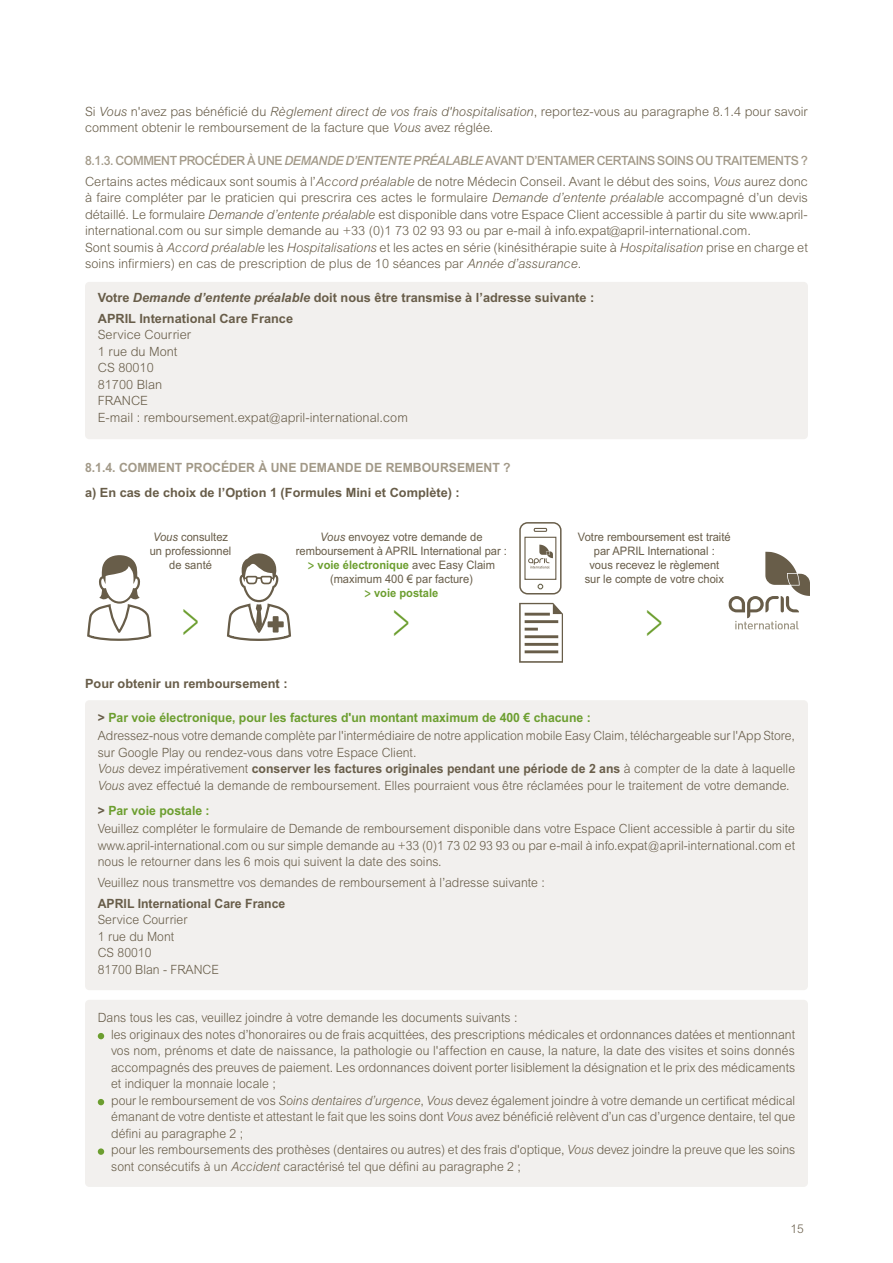
<style>
.page{position:relative;width:893px;height:1263px;background:#fff}
.page>*{position:absolute;margin:0;border:0;box-sizing:border-box;transform-origin:0 0}
.t1{font:300 54px "Arial";color:#6c9e2f;scale:.5 1}
.t2{font:300 12.75px/16.5px "Arial";color:#685d49;scale:.96 1}
.t3{font:300 12.75px/16.5px "Arial";color:#685d49}
.t4{font:700 12.75px/20.7px "Arial";color:#685d49}
.t5{font:700 12.75px "Arial";color:#a29988;scale:.96 1}
.t6{font:700 12.75px "Arial";color:#685d49;scale:.96 1}
.t7{font:300 12px "Arial";color:#685d49}
.t8{font:11.7px/14px "Arial";color:#685d49;text-align:center;scale:.95 1}
.s1{font-style:italic}
.s2{font-weight:500;color:#a29988}
.s3{font-weight:500;font-style:italic;color:#a29988}
.s4{font-size:15px;color:#6c9e2f}
.s5{font-weight:700;color:#6c9e2f}
.s6{font-weight:700}
</style>
<div class="page">
<div style="left:85px;top:1000px;width:723px;height:187px;background:#f2f0ee;border-radius:4px"></div>
<div style="left:85px;top:700px;width:723px;height:290px;background:#f2f0ee;border-radius:4px"></div>
<div style="left:85px;top:282px;width:723px;height:157px;background:#f2f0ee;border-radius:4px"></div>
<svg style="left:98px;top:1033px;width:6px;height:6px"></svg>
<svg style="left:98px;top:1099px;width:6px;height:6px"></svg>
<div style="left:98px;top:1148px;width:6px;height:7px;background:#6c9e2f;border-radius:50%"></div>
<svg style="left:227px;top:553px;width:64px;height:88px"></svg>
<svg style="left:728px;top:551px;width:82px;height:79px"></svg>
<svg style="left:87px;top:555px;width:65px;height:86px"></svg>
<svg style="left:519px;top:603px;width:44px;height:60px"></svg>
<div style="left:519px;top:522px;width:43px;height:72px;border:1px solid #685d49;border-radius:8px"></div>
<div style="left:524px;top:537px;width:32px;height:43px;border:1px solid #685d49"></div>
<svg style="left:538px;top:584px;width:5px;height:5px"></svg>
<div style="left:534px;top:528px;width:13px;height:4px;border:1px solid #685d49"></div>
<svg style="left:528px;top:545px;width:25px;height:23px"></svg>
<p class="t3" style="left:85px;top:103px;width:724px">Si <span class="s1">Vous</span> n'avez pas bénéficié du <span class="s1">Règlement direct de vos frais d'hospitalisation</span>, reportez-vous au paragraphe 8.1.4 pour savoir comment obtenir le remboursement de la facture que <span class="s1">Vous</span> avez réglée.</p>
<p class="t3" style="left:85px;top:150px;width:724px;line-height:20.7px"><span class="s2">8.1.3. COMMENT PROCéDER À uNE</span> <span class="s3">DEMANDE D’ENTENTE PRÉALABLE</span> <span class="s2">AVANT D’ENTAMER CERTAINS SOINS Ou TRAITEMENTS ?<br></span>Certains actes médicaux sont soumis à l’<span class="s1">Accord préalable</span> de notre Médecin Conseil. Avant le début des soins, <span class="s1">Vous</span> aurez donc</p>
<p class="t3" style="left:85px;top:190px;width:724px">à faire compléter par le praticien qui prescrira ces actes le formulaire <span class="s1">Demande d’entente préalable</span> accompagné d’un devis détaillé. Le formulaire <span class="s1">Demande d’entente préalable</span> est disponible dans votre Espace Client accessible à partir du site www.april&shy;international.com ou sur simple demande au +33 (0)1 73 02 93 93 ou par e-mail à info.expat@april-international.com.<br>Sont soumis à <span class="s1">Accord préalable</span> les <span class="s1">Hospitalisations</span> et les actes en série (kinésithérapie suite à <span class="s1">Hospitalisation</span> prise en charge et soins infirmiers) en cas de prescription de plus de 10 séances par <span class="s1">Année d’assurance</span>.</p>
<p class="t4" style="left:98px;top:287px;width:498px">Votre <span class="s1">Demande d’entente préalable</span> doit nous être transmise à l’adresse suivante :<br>APRIL International Care France</p>
<p class="t3" style="left:98px;top:326px;width:312px">Service Courrier<br>1 rue du Mont<br>CS 80010<br>81700 Blan<br>FRANCE<br>E-mail : remboursement.expat@april-international.com</p>
<p class="t5" style="left:85px;top:460px;width:445px">8.1.4. COMMENT PROCÉDER À UNE DEMANDE DE REMBOURSEMENT ?</p>
<p class="t4" style="left:85px;top:482px;width:376px">a) En cas de choix de l’Option 1 (Formules Mini et Complète) :</p>
<p class="t8" style="left:150px;top:530px;width:87px"><span class="s1">Vous</span> consultez un professionnel de santé</p>
<h1 class="t1" style="left:182px;top:591px;width:37px">&gt;</h1>
<p class="t8" style="left:296px;top:530px;width:224px"><span class="s1">Vous</span> envoyez votre demande de remboursement à APRIL International par : <span class="s4">&gt;</span> <span class="s5">voie électronique</span> avec Easy Claim (maximum 400 € par facture)<br><span class="s4">&gt;</span> <span class="s5">voie postale</span></p>
<h1 class="t1" style="left:393px;top:591px;width:37px">&gt;</h1>
<p class="t8" style="left:578px;top:530px;width:162px">Votre remboursement est traité par APRIL International :<br>vous recevez le règlement<br>sur le compte de votre choix</p>
<h1 class="t1" style="left:645px;top:592px;width:37px">&gt;</h1>
<p class="t4" style="left:85px;top:673px;width:204px">Pour obtenir un remboursement :</p>
<p class="t2" style="left:98px;top:708px;width:728px;line-height:18.6px"><span class="s6">&gt;</span> <span class="s5">Par voie électronique, pour les factures d'un montant maximum de 400 € chacune :<br></span>Adressez-nous votre demande complète par l'intermédiaire de notre application mobile Easy Claim, téléchargeable sur l'App Store,</p>
<p class="t2" style="left:98px;top:744px;width:728px">sur Google Play ou rendez-vous dans votre Espace Client.<br><span class="s1">Vous</span> devez impérativement <span class="s6">conserver les factures originales pendant une période de 2 ans</span> à compter de la date à laquelle<br><span class="s1">Vous</span> avez effectué la demande de remboursement. Elles pourraient vous être réclamées pour le traitement de votre demande.</p>
<p class="t2" style="left:98px;top:801px;width:728px;line-height:18.6px"><span class="s6">&gt;</span> <span class="s5">Par voie postale :<br></span>Veuillez compléter le formulaire de Demande de remboursement disponible dans votre Espace Client accessible à partir du site</p>
<p class="t2" style="left:98px;top:837px;width:728px">www.april-international.com ou sur simple demande au +33 (0)1 73 02 93 93 ou par e-mail à info.expat@april-international.com et nous le retourner dans les 6 mois qui suivent la date des soins.</p>
<p class="t2" style="left:98px;top:874px;width:467px">Veuillez nous transmettre vos demandes de remboursement à l’adresse suivante :</p>
<p class="t6" style="left:98px;top:896px;width:197px">APRIL International Care France</p>
<p class="t2" style="left:98px;top:912px;width:128px">Service Courrier<br>1 rue du Mont<br>CS 80010<br>81700 Blan - FRANCE</p>
<p class="t2" style="left:111px;top:1009px;width:714px;text-indent:-13px">Dans tous les cas, veuillez joindre à votre demande les documents suivants :<br>les originaux des notes d’honoraires ou de frais acquittées, des prescriptions médicales et ordonnances datées et mentionnant vos nom, prénoms et date de naissance, la pathologie ou l'affection en cause, la nature, la date des visites et soins donnés accompagnés des preuves de paiement. Les ordonnances doivent porter lisiblement la désignation et le prix des médicaments et indiquer la monnaie locale ;<br>pour le remboursement de vos <span class="s1">Soins dentaires d’urgence</span>, <span class="s1">Vous</span> devez également joindre à votre demande un certificat médical émanant de votre dentiste et attestant le fait que les soins dont <span class="s1">Vous</span> avez bénéficié relèvent d’un cas d’urgence dentaire, tel que défini au paragraphe 2 ;<br>pour les remboursements des prothèses (dentaires ou autres) et des frais d'optique, <span class="s1">Vous</span> devez joindre la preuve que les soins sont consécutifs à un <span class="s1">Accident</span> caractérisé tel que défini au paragraphe 2 ;</p>
<p class="t7" style="left:790px;top:1222px;width:15px">15</p>
</div>
